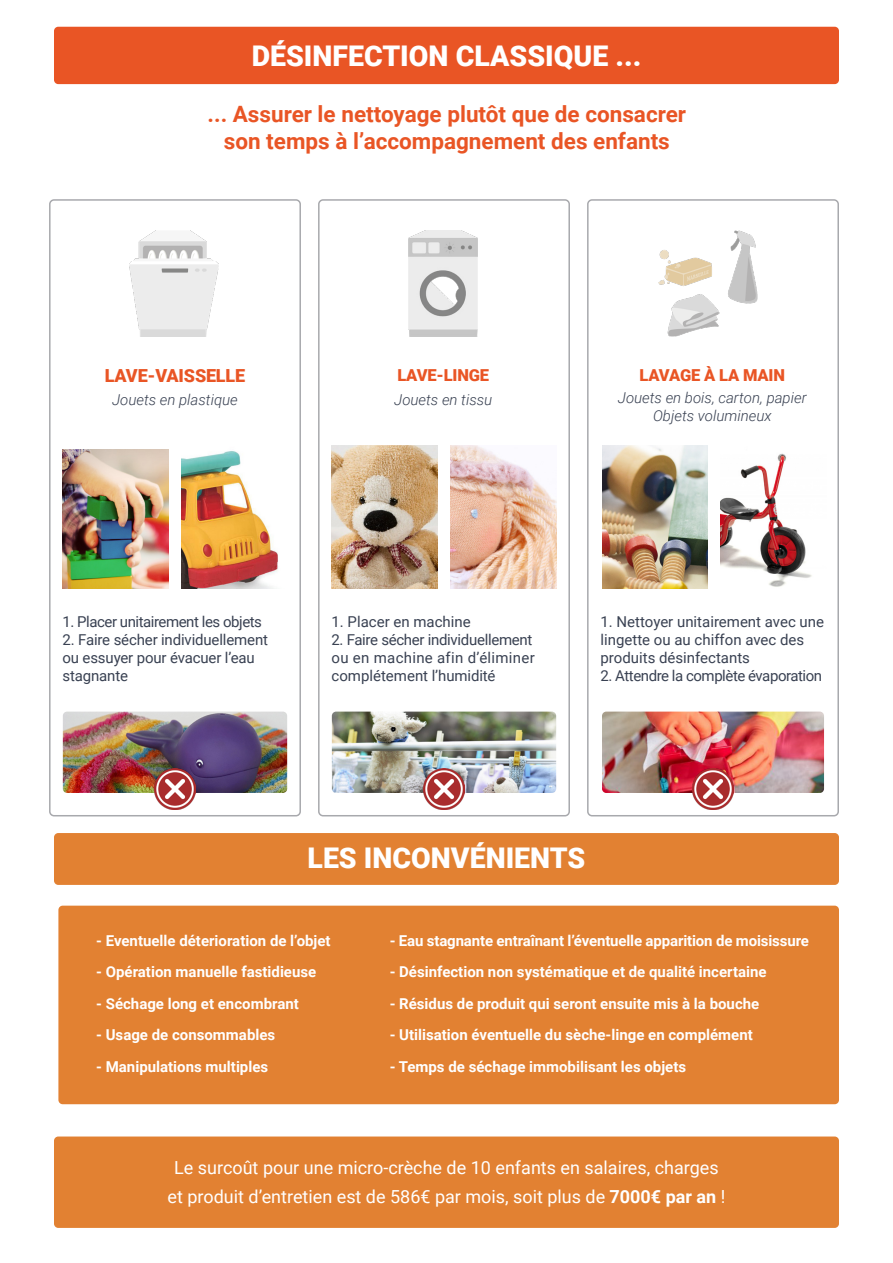
<style>
.page{position:relative;width:893px;height:1263px;background:#fff}
.page>*{position:absolute;margin:0;border:0;box-sizing:border-box;transform-origin:0 0}
.t1{font:900 28.5px "Roboto";color:#fff}
.t2{font:700 22.5px "Roboto";color:#e95525}
.t3{font:18px "Roboto";color:#fff}
.t4{font:900 18px "Roboto";letter-spacing:-.01em;color:#e95525}
.t5{font:900 16.5px "Roboto";letter-spacing:-.01em;color:#e95525}
.t6{font:700 15px "Roboto";color:#fff}
.t7{font:15px/18px "Roboto";letter-spacing:-.01em;color:#394152}
.t8{font:italic 300 15px "Roboto";color:#394152}
.t9{font:15px "Roboto";letter-spacing:-.03em;color:#394152}
.s1{font-weight:700}
</style>
<div class="page">
<div style="left:54px;top:833px;width:785px;height:52px;background:#e28132;border-radius:4px"></div>
<div style="left:58px;top:906px;width:781px;height:198px;background:#e28132;border-radius:4px"></div>
<div style="left:54px;top:27px;width:785px;height:57px;background:#e95525;border-radius:4px"></div>
<div style="left:587px;top:199px;width:252px;height:617px;border:2px solid #a8a9ad;border-radius:4px"></div>
<div style="left:318px;top:199px;width:252px;height:617px;border:2px solid #a8a9ad;border-radius:4px"></div>
<div style="left:49px;top:199px;width:252px;height:617px;border:2px solid #a8a9ad;border-radius:4px"></div>
<img style="left:658px;top:230px;width:100px;height:106px">
<img style="left:409px;top:230px;width:69px;height:106px">
<img style="left:129px;top:230px;width:89px;height:106px">
<img style="left:63px;top:712px;width:224px;height:81px">
<img style="left:63px;top:449px;width:106px;height:140px">
<img style="left:181px;top:451px;width:97px;height:138px">
<img style="left:332px;top:446px;width:106px;height:143px">
<img style="left:450px;top:446px;width:106px;height:143px">
<img style="left:602px;top:446px;width:106px;height:143px">
<img style="left:720px;top:453px;width:92px;height:134px">
<img style="left:332px;top:712px;width:224px;height:81px">
<img style="left:602px;top:712px;width:222px;height:81px">
<div style="left:54px;top:1136px;width:785px;height:92px;background:#e28132;border-radius:4px"></div>
<img style="left:154px;top:769px;width:42px;height:41px">
<img style="left:423px;top:769px;width:42px;height:41px">
<img style="left:692px;top:769px;width:42px;height:41px">
<p class="t1" style="left:252px;top:36px;width:391px">DÉSINFECTION CLASSIQUE ...</p>
<p class="t2" style="left:208px;top:99px;width:480px">... Assurer le nettoyage plutôt que de consacrer</p>
<p class="t2" style="left:224px;top:126px;width:448px">son temps à l’accompagnement des enfants</p>
<p class="t4" style="left:105px;top:363px;width:142px">LAVE-VAISSELLE</p>
<p class="t8" style="left:112px;top:389px;width:127px">Jouets en plastique</p>
<p class="t5" style="left:397px;top:363px;width:93px">LAVE-LINGE</p>
<p class="t8" style="left:394px;top:389px;width:100px">Jouets en tissu</p>
<p class="t5" style="left:640px;top:363px;width:147px">LAVAGE À LA MAIN</p>
<p class="t8" style="left:618px;top:387px;width:190px">Jouets en bois, carton, papier</p>
<p class="t8" style="left:653px;top:405px;width:120px">Objets volumineux</p>
<p class="t9" style="left:62px;top:611px;width:201px">1. Placer unitairement les objets</p>
<p class="t7" style="left:62px;top:630px;width:207px">2. Faire sécher individuellement ou essuyer pour évacuer l’eau stagnante</p>
<p class="t7" style="left:331px;top:612px;width:141px">1. Placer en machine</p>
<p class="t7" style="left:331px;top:630px;width:205px">2. Faire sécher individuellement ou en machine afin d’éliminer complétement l’humidité</p>
<p class="t7" style="left:600px;top:612px;width:225px">1. Nettoyer unitairement avec une lingette ou au chiffon avec des produits désinfectants</p>
<p class="t9" style="left:600px;top:665px;width:223px">2. Attendre la complète évaporation</p>
<p class="t1" style="left:308px;top:838px;width:279px">LES INCONVÉNIENTS</p>
<p class="t6" style="left:96px;top:930px;width:236px">- Eventuelle déterioration de l’objet</p>
<p class="t6" style="left:96px;top:961px;width:222px">- Opération manuelle fastidieuse</p>
<p class="t6" style="left:96px;top:993px;width:204px">- Séchage long et encombrant</p>
<p class="t6" style="left:96px;top:1024px;width:181px">- Usage de consommables</p>
<p class="t6" style="left:96px;top:1056px;width:173px">- Manipulations multiples</p>
<p class="t6" style="left:390px;top:930px;width:421px">- Eau stagnante entraînant l’éventuelle apparition de moisissure</p>
<p class="t6" style="left:390px;top:961px;width:378px">- Désinfection non systématique et de qualité incertaine</p>
<p class="t6" style="left:390px;top:993px;width:371px">- Résidus de produit qui seront ensuite mis à la bouche</p>
<p class="t6" style="left:390px;top:1024px;width:365px">- Utilisation éventuelle du sèche-linge en complément</p>
<p class="t6" style="left:390px;top:1056px;width:298px">- Temps de séchage immobilisant les objets</p>
<p class="t3" style="left:174px;top:1155px;width:546px">Le surcoût pour une micro-crèche de 10 enfants en salaires, charges</p>
<p class="t3" style="left:168px;top:1184px;width:559px">et produit d’entretien est de 586€ par mois, soit plus de <span class="s1">7000€ par an</span> !</p>
</div>
